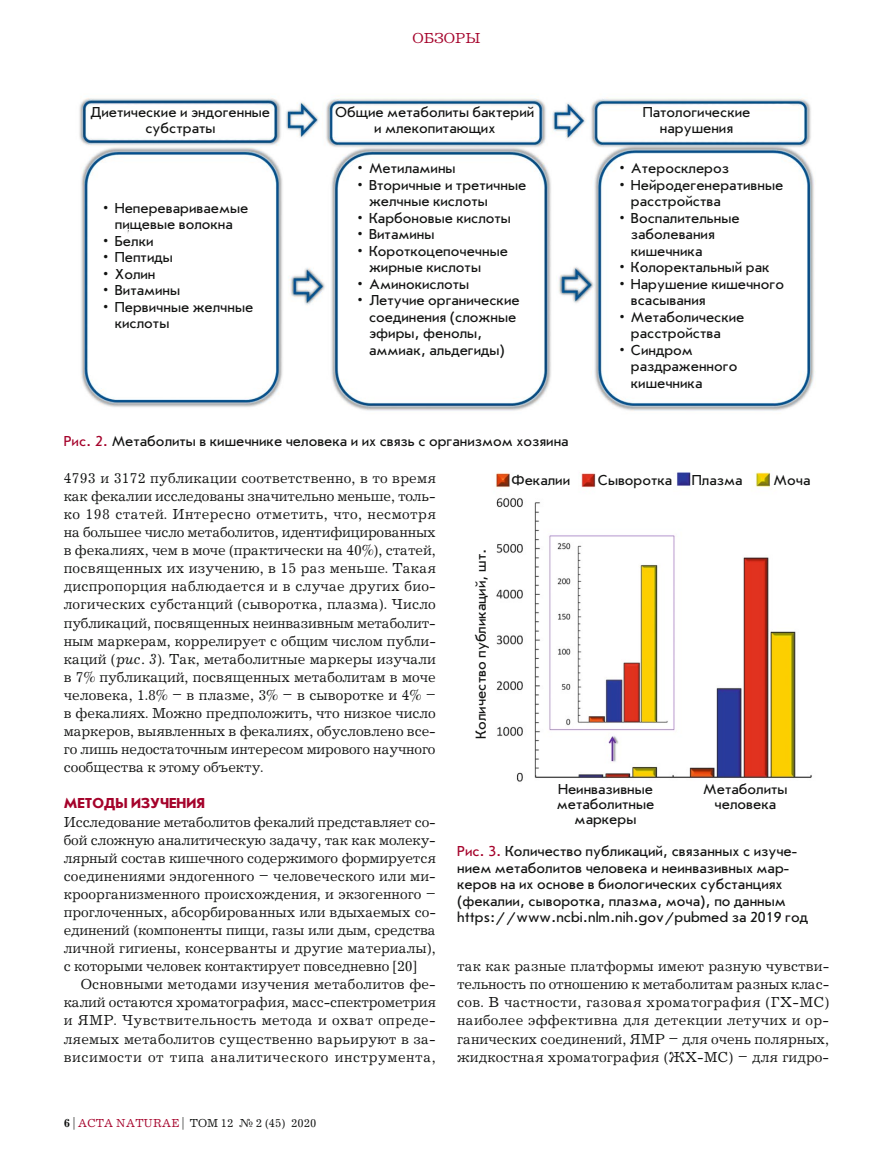
<style>
.page{position:relative;width:893px;height:1170px;background:#fff}
.page>*{position:absolute;margin:0;border:0;box-sizing:border-box;transform-origin:0 0}
.t1{font:15px/18px "Journal C";color:#131413;text-align:justify}
.t2{font:15px/16.5px "Journal Sans C";color:#131413}
.t3{font:700 15px "Journal Sans C";color:#a5032b}
.t4{font:15px "Journal C";color:#a5032b}
.t5{font:12px "Journal C";color:#131413}
.s1{font-family:"Newton C Pro"}
.s2{color:#a5032b}
.s3{font-style:italic}
.s4{font-weight:700}
</style>
<div class="page">
<img style="left:79px;top:97px;width:736px;height:314px">
<img style="left:495px;top:470px;width:317px;height:312px">
<p class="t4" style="left:412px;top:31px;width:70px">ОБЗОРЫ</p>
<p class="t2" style="left:335px;top:104px;width:201px;text-align:center">Общие метаболиты бактерий и млекопитающих</p>
<p class="t2" style="left:91px;top:104px;width:181px;text-align:center">Диетические и эндогенные субстраты</p>
<p class="t2" style="left:643px;top:104px;width:109px;text-align:center">Патологические нарушения</p>
<p class="t2" style="left:101px;top:200px;width:149px;text-align:center"><span class="s1">•</span> Неперевариваемые пищевые волокна</p>
<p class="t2" style="left:101px;top:233px;width:54px"><span class="s1">•</span> Белки</p>
<p class="t2" style="left:101px;top:249px;width:74px"><span class="s1">•</span> Пептиды</p>
<p class="t2" style="left:101px;top:266px;width:56px"><span class="s1">•</span> Холин</p>
<p class="t2" style="left:101px;top:282px;width:81px"><span class="s1">•</span> Витамины</p>
<p class="t2" style="left:115px;top:299px;width:140px;text-indent:-14px"><span class="s1">•</span> Первичные желчные кислоты</p>
<p class="t2" style="left:355px;top:160px;width:102px"><span class="s1">•</span> Метиламины</p>
<p class="t2" style="left:369px;top:177px;width:159px;text-indent:-14px"><span class="s1">•</span> Вторичные и третичные желчные кислоты</p>
<p class="t2" style="left:355px;top:210px;width:158px"><span class="s1">•</span> Карбоновые кислоты</p>
<p class="t2" style="left:355px;top:226px;width:81px"><span class="s1">•</span> Витамины</p>
<p class="t2" style="left:369px;top:243px;width:140px;text-indent:-14px"><span class="s1">•</span> Короткоцепочечные жирные кислоты</p>
<p class="t2" style="left:355px;top:276px;width:116px"><span class="s1">•</span> Аминокислоты</p>
<p class="t2" style="left:369px;top:292px;width:152px;text-indent:-14px"><span class="s1">•</span> Летучие органические соединения (сложные эфиры, фенолы, аммиак, альдегиды)</p>
<p class="t2" style="left:64px;top:433px;width:506px"><span class="s2">Рис. 2.</span> Метаболиты в кишечнике человека и их связь с организмом хозяина</p>
<p class="t2" style="left:617px;top:160px;width:114px"><span class="s1">•</span> Атеросклероз</p>
<p class="t2" style="left:631px;top:177px;width:154px;text-indent:-14px"><span class="s1">•</span> Нейродегенеративные расстройства</p>
<p class="t2" style="left:631px;top:210px;width:110px;text-indent:-14px"><span class="s1">•</span> Воспалительные заболевания кишечника</p>
<p class="t2" style="left:617px;top:259px;width:154px"><span class="s1">•</span> Колоректальный рак</p>
<p class="t2" style="left:631px;top:276px;width:155px;text-indent:-14px"><span class="s1">•</span> Нарушение кишечного всасывания</p>
<p class="t2" style="left:631px;top:309px;width:115px;text-indent:-14px"><span class="s1">•</span> Метаболические расстройства</p>
<p class="t2" style="left:631px;top:342px;width:108px;text-indent:-14px"><span class="s1">•</span> Синдром раздраженного кишечника</p>
<p class="t1" style="left:64px;top:469px;width:374px">4793 и 3172 публикации соответственно, в то время как фекалии исследованы значительно меньше, толь&shy;ко 198 статей. Интересно отметить, что, несмотря на большее число метаболитов, идентифицированных в фекалиях, чем в моче (практически на 40%), статей, посвященных их изучению, в 15 раз меньше. Такая диспропорция наблюдается и в случае других био&shy;логических субстанций (сыворотка, плазма). Число публикаций, посвященных неинвазивным метаболит&shy;ным маркерам, коррелирует с общим числом публи&shy;каций (<span class="s3">рис. 3</span>). Так, метаболитные маркеры изучали в 7% публикаций, посвященных метаболитам в моче человека, 1.8% – в плазме, 3% – в сыворотке и 4% – в фекалиях. Можно предположить, что низкое число маркеров, выявленных в фекалиях, обусловлено все&shy;го лишь недостаточным интересом мирового научного сообщества к этому объекту.</p>
<p class="t3" style="left:64px;top:795px;width:143px">МЕТОДЫ ИЗУЧЕНИЯ</p>
<p class="t1" style="left:64px;top:813px;width:374px">Исследование метаболитов фекалий представляет со&shy;бой сложную аналитическую задачу, так как молеку&shy;лярный состав кишечного содержимого формируется соединениями эндогенного – человеческого или ми&shy;кроорганизменного происхождения, и экзогенного – проглоченных, абсорбированных или вдыхаемых со&shy;единений (компоненты пищи, газы или дым, средства личной гигиены, консерванты и другие материалы), с которыми человек контактирует повседневно [20]</p>
<p class="t1" style="left:64px;top:975px;width:374px;text-indent:17px">Основными методами изучения метаболитов фе&shy;калий остаются хроматография, масс-спектрометрия и ЯМР. Чувствительность метода и охват опреде&shy;ляемых метаболитов существенно варьируют в за&shy;висимости от типа аналитического инструмента,</p>
<p class="t5" style="left:64px;top:1116px;width:254px"><span class="s4">6</span> | <span class="s2">ACTA NATURAE</span> | ТОМ 12 № 2 (45) 2020</p>
<p class="t2" style="left:512px;top:472px;width:60px">Фекалии</p>
<p class="t2" style="left:598px;top:472px;width:76px">Сыворотка</p>
<p class="t2" style="left:692px;top:472px;width:52px">Плазма</p>
<p class="t2" style="left:773px;top:472px;width:38px">Моча</p>
<p class="t2" style="left:473px;top:738px;width:191px;rotate:-90deg">Количество публикаций, шт.</p>
<p class="t2" style="left:557px;top:782px;width:99px;line-height:15px;text-align:center">Неинвазивные метаболитные маркеры</p>
<p class="t2" style="left:703px;top:782px;width:86px;line-height:15px;text-align:center">Метаболиты человека</p>
<p class="t2" style="left:457px;top:843px;width:352px"><span class="s2">Рис. 3.</span> Количество публикаций, связанных с изуче&shy;нием метаболитов человека и неинвазивных мар&shy;керов на их основе в биологических субстанциях (фекалии, сыворотка, плазма, моча), по данным https://www.ncbi.nlm.nih.gov/pubmed за 2019 год</p>
<p class="t1" style="left:457px;top:957px;width:374px">так как разные платформы имеют разную чувстви&shy;тельность по отношению к метаболитам разных клас&shy;сов. В частности, газовая хроматография (ГХ-МС) наиболее эффективна для детекции летучих и ор&shy;ганических соединений, ЯМР – для очень полярных, жидкостная хроматография (ЖХ-МС) – для гидро-</p>
</div>
